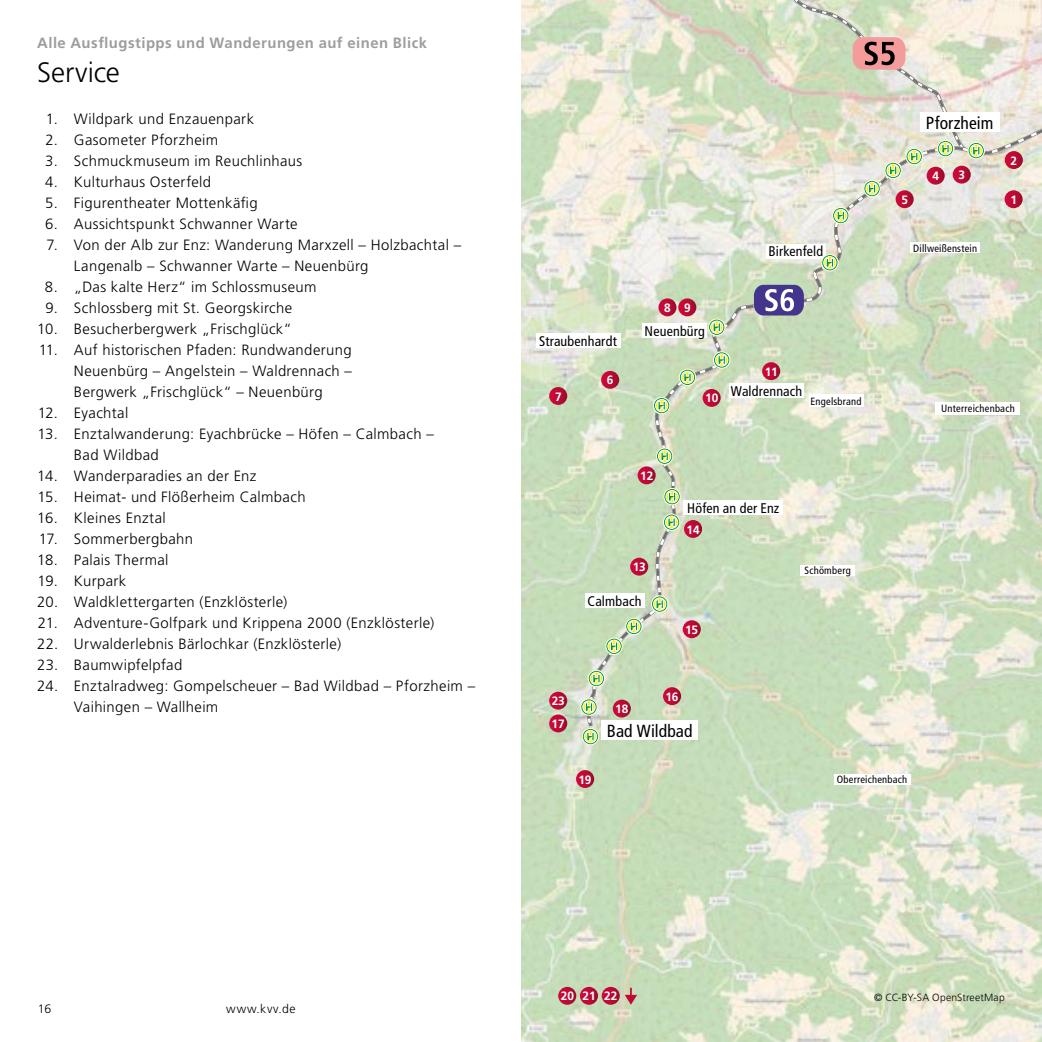
<style>
.page{position:relative;width:1042px;height:1042px;background:#fff}
.page>*{position:absolute;margin:0;border:0;box-sizing:border-box;transform-origin:0 0}
.t1{font:300 28px "Frutiger LT Std";letter-spacing:-.005em;color:#000}
.t2{font:condensed 17.5px "Frutiger LT Std";letter-spacing:.005em;color:#000}
.t3{font:300 14.88px/21px "Frutiger LT Std";letter-spacing:.025em;color:#000}
.t4{font:700 14.88px "Frutiger LT Std";letter-spacing:.035em;color:#9d9d9c}
.t5{font:condensed 14px "Frutiger LT Std";letter-spacing:.01em;color:#000}
.t6{font:300 12.25px "Frutiger LT Std";letter-spacing:.06em;color:#000}
.t7{font:700 12.08px "Frutiger LT Std";color:#fff}
.t8{font:condensed 10.5px "Frutiger LT Std";letter-spacing:.02em;color:#000}
.t9{font:300 10.33px "Frutiger LT Std";letter-spacing:.015em;color:#000}
</style>
<div class="page">
<img style="left:521px;top:0;width:521px;height:1042px">
<svg style="left:587px;top:116px;width:455px;height:613px;background:#d3e0c5"></svg>
<div style="left:920px;top:112px;width:79px;height:20px;background:#fff"></div>
<div style="left:642px;top:323px;width:65px;height:15px;background:#fff"></div>
<div style="left:536px;top:333px;width:84px;height:15px;background:#fff"></div>
<div style="left:684px;top:500px;width:99px;height:15px;background:#fff"></div>
<div style="left:833px;top:774px;width:77px;height:11px;background:#fff"></div>
<div style="left:800px;top:565px;width:55px;height:10px;background:#fff"></div>
<div style="left:936px;top:402px;width:84px;height:12px;background:#fff"></div>
<div style="left:809px;top:394px;width:54px;height:13px;background:#fff"></div>
<div style="left:729px;top:383px;width:75px;height:15px;background:#fff"></div>
<div style="left:601px;top:720px;width:97px;height:20px;background:#fff"></div>
<div style="left:585px;top:593px;width:59px;height:15px;background:#fff"></div>
<svg style="left:1004px;top:190px;width:18px;height:18px"></svg>
<svg style="left:1005px;top:151px;width:18px;height:18px"></svg>
<svg style="left:601px;top:371px;width:18px;height:18px"></svg>
<svg style="left:549px;top:387px;width:18px;height:18px"></svg>
<svg style="left:637px;top:466px;width:19px;height:18px"></svg>
<svg style="left:684px;top:520px;width:18px;height:18px"></svg>
<svg style="left:683px;top:620px;width:18px;height:18px"></svg>
<svg style="left:663px;top:687px;width:18px;height:18px"></svg>
<svg style="left:549px;top:714px;width:18px;height:18px"></svg>
<svg style="left:576px;top:770px;width:18px;height:18px"></svg>
<svg style="left:613px;top:699px;width:18px;height:18px"></svg>
<svg style="left:549px;top:692px;width:18px;height:17px"></svg>
<svg style="left:762px;top:362px;width:18px;height:18px"></svg>
<svg style="left:658px;top:298px;width:18px;height:18px"></svg>
<svg style="left:678px;top:298px;width:18px;height:18px"></svg>
<svg style="left:558px;top:987px;width:18px;height:18px"></svg>
<svg style="left:580px;top:987px;width:18px;height:18px"></svg>
<svg style="left:602px;top:987px;width:18px;height:18px"></svg>
<div style="left:754px;top:285px;width:50px;height:30px;background:#43358b;border-radius:10px"></div>
<svg style="left:580px;top:698px;width:19px;height:47px"></svg>
<svg style="left:588px;top:554px;width:80px;height:133px;background:#c9d7ba"></svg>
<svg style="left:653px;top:303px;width:103px;height:112px;background:#d0d3bc"></svg>
<svg style="left:656px;top:447px;width:25px;height:98px;background:#c3d8b1"></svg>
<svg style="left:625px;top:988px;width:12px;height:17px"></svg>
<svg style="left:765px;top:0;width:220px;height:311px;background:#d9dac8"></svg>
<p class="t4" style="left:37px;top:34px;width:391px">Alle Ausflugstipps und Wanderungen auf einen Blick</p>
<h1 class="t1" style="left:37px;top:56px;width:84px">Service</h1>
<p class="t3" style="left:46px;top:108px;width:210px">1. Wildpark und Enzauenpark</p>
<p class="t3" style="left:45px;top:129px;width:174px">2. Gasometer Pforzheim</p>
<p class="t3" style="left:45px;top:150px;width:258px">3. Schmuckmuseum im Reuchlinhaus</p>
<p class="t3" style="left:45px;top:171px;width:168px">4. Kulturhaus Osterfeld</p>
<p class="t3" style="left:45px;top:192px;width:214px">5. Figurentheater Mottenkäfig</p>
<p class="t3" style="left:45px;top:213px;width:254px">6. Aussichtspunkt Schwanner Warte</p>
<p class="t3" style="left:74px;top:234px;width:389px;text-indent:-27px">7. Von der Alb zur Enz: Wanderung Marxzell – Holzbachtal –<br>Langenalb – Schwanner Warte – Neuenbürg</p>
<p class="t3" style="left:45px;top:276px;width:273px">8. „Das kalte Herz“ im Schlossmuseum</p>
<p class="t3" style="left:45px;top:297px;width:248px">9. Schlossberg mit St. Georgskirche</p>
<p class="t3" style="left:37px;top:318px;width:256px">10. Besucherbergwerk „Frischglück“</p>
<p class="t3" style="left:74px;top:339px;width:280px;text-align:justify;text-indent:-35px">11. Auf historischen Pfaden: Rundwanderung Neuenbürg – Angelstein – Waldrennach – Bergwerk „Frischglück“ – Neuenbürg</p>
<p class="t3" style="left:38px;top:402px;width:92px">12. Eyachtal</p>
<p class="t3" style="left:74px;top:423px;width:361px;text-indent:-36px">13. Enztalwanderung: Eyachbrücke – Höfen – Calmbach –<br>Bad Wildbad</p>
<p class="t3" style="left:37px;top:465px;width:221px">14. Wanderparadies an der Enz</p>
<p class="t3" style="left:37px;top:486px;width:270px">15. Heimat- und Flößerheim Calmbach</p>
<p class="t3" style="left:37px;top:507px;width:130px">16. Kleines Enztal</p>
<p class="t3" style="left:39px;top:528px;width:156px">17. Sommerbergbahn</p>
<p class="t3" style="left:37px;top:549px;width:133px">18. Palais Thermal</p>
<p class="t3" style="left:37px;top:570px;width:90px">19. Kurpark</p>
<p class="t3" style="left:37px;top:591px;width:252px">20. Waldklettergarten (Enzklösterle)</p>
<p class="t3" style="left:38px;top:612px;width:398px">21. Adventure-Golfpark und Krippena 2000 (Enzklösterle)</p>
<p class="t3" style="left:37px;top:633px;width:305px">22. Urwalderlebnis Bärlochkar (Enzklösterle)</p>
<p class="t3" style="left:37px;top:654px;width:147px">23. Baumwipfelpfad</p>
<p class="t3" style="left:74px;top:675px;width:403px;text-indent:-37px">24. Enztalradweg: Gompelscheuer – Bad Wildbad – Pforzheim –<br>Vaihingen – Wallheim</p>
<p class="t2" style="left:926px;top:112px;width:69px">Pforzheim</p>
<p class="t7" style="left:901px;top:192px;width:8px">5</p>
<p class="t7" style="left:932px;top:169px;width:8px">4</p>
<p class="t7" style="left:958px;top:168px;width:8px">3</p>
<p class="t5" style="left:768px;top:243px;width:56px">Birkenfeld</p>
<p class="t8" style="left:913px;top:242px;width:65px">Dillweißenstein</p>
<p class="t7" style="left:1010px;top:153px;width:8px">2</p>
<p class="t7" style="left:1010px;top:192px;width:8px">1</p>
<p class="t5" style="left:539px;top:333px;width:79px">Straubenhardt</p>
<p class="t7" style="left:607px;top:373px;width:8px">6</p>
<p class="t7" style="left:664px;top:301px;width:28px">8 9</p>
<p class="t5" style="left:644px;top:323px;width:62px">Neuenbürg</p>
<p class="t7" style="left:555px;top:389px;width:8px">7</p>
<p class="t7" style="left:705px;top:391px;width:15px">10</p>
<p class="t7" style="left:765px;top:364px;width:15px">11</p>
<p class="t5" style="left:731px;top:383px;width:73px">Waldrennach</p>
<p class="t8" style="left:810px;top:395px;width:53px">Engelsbrand</p>
<p class="t8" style="left:941px;top:402px;width:75px">Unterreichenbach</p>
<p class="t7" style="left:640px;top:469px;width:15px">12</p>
<p class="t5" style="left:687px;top:500px;width:94px">Höfen an der Enz</p>
<p class="t7" style="left:633px;top:560px;width:15px">13</p>
<p class="t5" style="left:587px;top:592px;width:55px">Calmbach</p>
<p class="t7" style="left:686px;top:522px;width:15px">14</p>
<p class="t7" style="left:685px;top:622px;width:15px">15</p>
<p class="t7" style="left:552px;top:694px;width:15px">23</p>
<p class="t7" style="left:551px;top:717px;width:15px">17</p>
<p class="t7" style="left:578px;top:772px;width:15px">19</p>
<p class="t7" style="left:615px;top:702px;width:15px">18</p>
<p class="t7" style="left:665px;top:689px;width:15px">16</p>
<p class="t2" style="left:607px;top:721px;width:87px">Bad Wildbad</p>
<p class="t8" style="left:804px;top:564px;width:48px">Schömberg</p>
<p class="t8" style="left:837px;top:774px;width:72px">Oberreichenbach</p>
<p class="t6" style="left:38px;top:1002px;width:15px">16</p>
<p class="t6" style="left:226px;top:1002px;width:71px">www.kvv.de</p>
<p class="t7" style="left:561px;top:989px;width:58px">20 21 22</p>
<p class="t9" style="left:874px;top:991px;width:132px">© CC-BY-SA OpenStreetMap</p>
</div>
